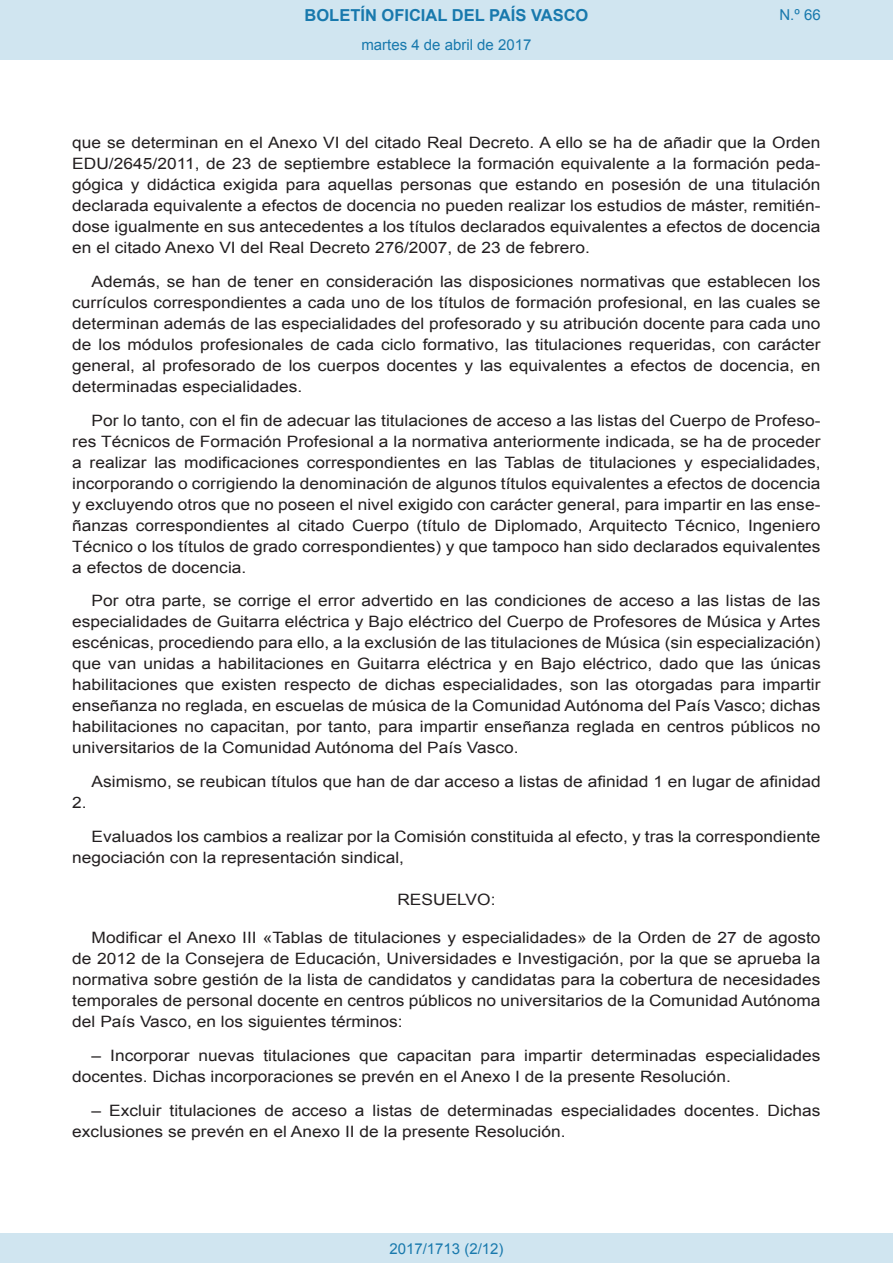
<style>
.page{position:relative;width:893px;height:1263px;background:#fff}
.page>*{position:absolute;margin:0;border:0;box-sizing:border-box;transform-origin:0 0}
.t1{font:700 16.5px "Arial";color:#1879ad}
.BOPVDetalle{font:15.6px/21px "Arial";color:#231f20;text-align:justify;scale:1.11 1}
.BOPVClave{font:15.6px "Arial";color:#231f20;scale:1.11 1}
.Paginacion_Centro{font:15px "Arial";color:#1879ad}
</style>
<div class="page">
<div style="left:0;top:0;width:893px;height:60px;background:#d0e5f0"></div>
<div style="left:0;top:1233px;width:893px;height:30px;background:#d0e5f0"></div>
<p class="t1" style="left:305px;top:4px;width:285px">BOLETÍN OFICIAL DEL PAÍS VASCO</p>
<p class="Paginacion_Centro" style="left:361px;top:35px;width:172px">martes 4 de abril de 2017</p>
<p class="Paginacion_Centro" style="left:779px;top:5px;width:43px">N.º 66</p>
<p class="BOPVDetalle" style="left:72px;top:132px;width:676px">que se determinan en el Anexo VI del citado Real Decreto. A ello se ha de añadir que la Orden EDU/2645/2011, de 23 de septiembre establece la formación equivalente a la formación peda&shy;gógica y didáctica exigida para aquellas personas que estando en posesión de una titulación declarada equivalente a efectos de docencia no pueden realizar los estudios de máster, remitién&shy;dose igualmente en sus antecedentes a los títulos declarados equivalentes a efectos de docencia en el citado Anexo VI del Real Decreto 276/2007, de 23 de febrero.</p>
<p class="BOPVDetalle" style="left:72px;top:271px;width:676px;text-indent:19px">Además, se han de tener en consideración las disposiciones normativas que establecen los currículos correspondientes a cada uno de los títulos de formación profesional, en las cuales se determinan además de las especialidades del profesorado y su atribución docente para cada uno de los módulos profesionales de cada ciclo formativo, las titulaciones requeridas, con carácter general, al profesorado de los cuerpos docentes y las equivalentes a efectos de docencia, en determinadas especialidades.</p>
<p class="BOPVDetalle" style="left:72px;top:410px;width:676px;text-indent:19px">Por lo tanto, con el fin de adecuar las titulaciones de acceso a las listas del Cuerpo de Profeso&shy;res Técnicos de Formación Profesional a la normativa anteriormente indicada, se ha de proceder a realizar las modificaciones correspondientes en las Tablas de titulaciones y especialidades, incorporando o corrigiendo la denominación de algunos títulos equivalentes a efectos de docencia y excluyendo otros que no poseen el nivel exigido con carácter general, para impartir en las ense&shy;ñanzas correspondientes al citado Cuerpo (título de Diplomado, Arquitecto Técnico, Ingeniero Técnico o los títulos de grado correspondientes) y que tampoco han sido declarados equivalentes a efectos de docencia.</p>
<p class="BOPVDetalle" style="left:72px;top:591px;width:676px;text-indent:19px">Por otra parte, se corrige el error advertido en las condiciones de acceso a las listas de las especialidades de Guitarra eléctrica y Bajo eléctrico del Cuerpo de Profesores de Música y Artes escénicas, procediendo para ello, a la exclusión de las titulaciones de Música (sin especialización) que van unidas a habilitaciones en Guitarra eléctrica y en Bajo eléctrico, dado que las únicas habilitaciones que existen respecto de dichas especialidades, son las otorgadas para impartir enseñanza no reglada, en escuelas de música de la Comunidad Autónoma del País Vasco; dichas habilitaciones no capacitan, por tanto, para impartir enseñanza reglada en centros públicos no universitarios de la Comunidad Autónoma del País Vasco.</p>
<p class="BOPVDetalle" style="left:92px;top:771px;width:658px">Asimismo, se reubican títulos que han de dar acceso a listas de afinidad 1 en lugar de afinidad</p>
<p class="BOPVDetalle" style="left:72px;top:792px;width:15px">2.</p>
<p class="BOPVDetalle" style="left:72px;top:826px;width:675px;text-indent:19px">Evaluados los cambios a realizar por la Comisión constituida al efecto, y tras la correspondiente negociación con la representación sindical,</p>
<p class="BOPVClave" style="left:397px;top:889px;width:90px">RESUELVO:</p>
<p class="BOPVDetalle" style="left:72px;top:927px;width:676px;text-indent:19px">Modificar el Anexo III «Tablas de titulaciones y especialidades» de la Orden de 27 de agosto de 2012 de la Consejera de Educación, Universidades e Investigación, por la que se aprueba la normativa sobre gestión de la lista de candidatos y candidatas para la cobertura de necesidades temporales de personal docente en centros públicos no universitarios de la Comunidad Autónoma del País Vasco, en los siguientes términos:</p>
<p class="BOPVDetalle" style="left:72px;top:1045px;width:676px;text-indent:19px">– Incorporar nuevas titulaciones que capacitan para impartir determinadas especialidades docentes. Dichas incorporaciones se prevén en el Anexo I de la presente Resolución.</p>
<p class="BOPVDetalle" style="left:72px;top:1100px;width:676px;text-indent:19px">– Excluir titulaciones de acceso a listas de determinadas especialidades docentes. Dichas exclusiones se prevén en el Anexo II de la presente Resolución.</p>
<p class="Paginacion_Centro" style="left:389px;top:1238px;width:116px">2017/1713 (2/12)</p>
</div>
